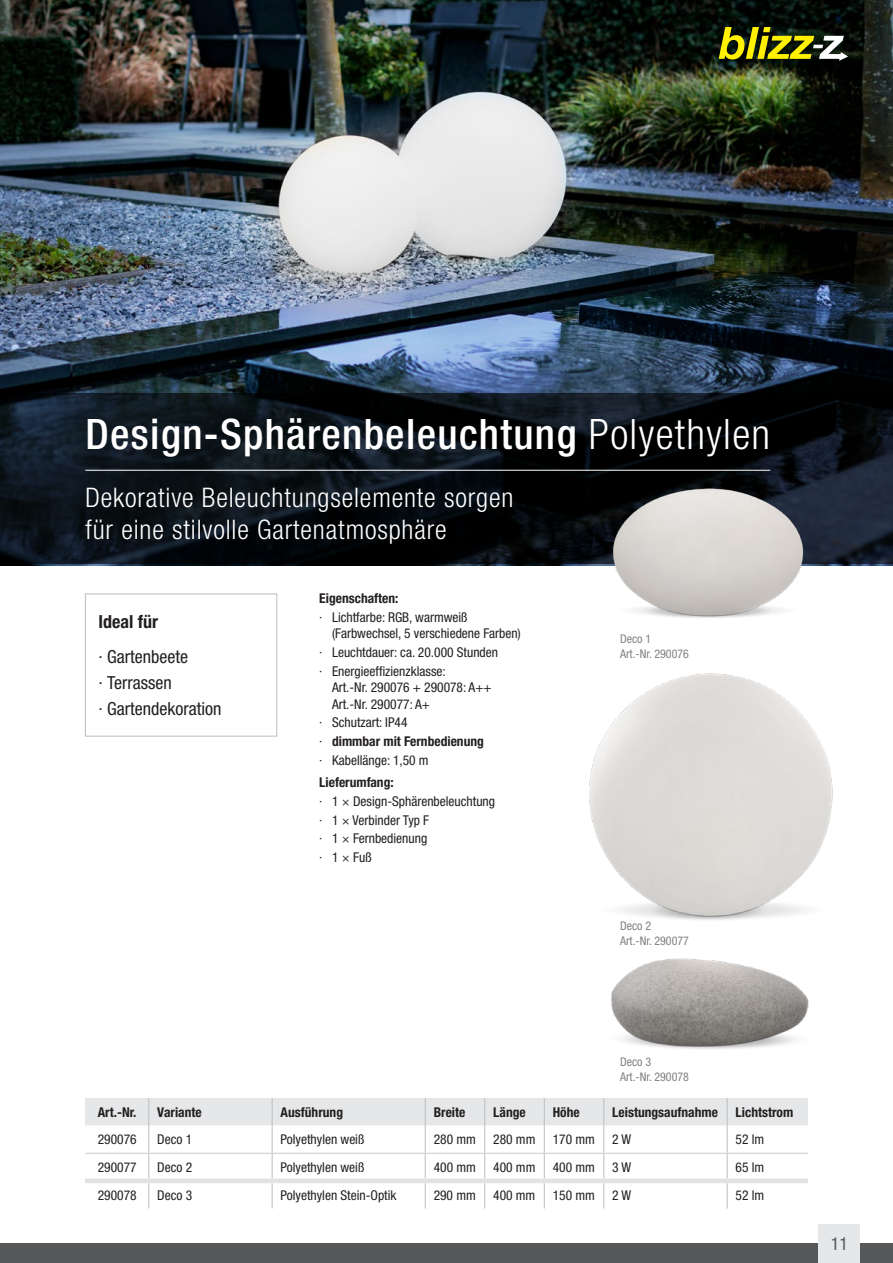
<style>
.page{position:relative;width:893px;height:1263px;background:#fff}
.page>*{position:absolute;margin:0;border:0;box-sizing:border-box;transform-origin:0 0}
.t1{font:500 condensed 42px "Helvetica Neue LT Pro";letter-spacing:.03em;color:#fff}
.t2{font:300 condensed 27px/32.4px "Helvetica Neue LT Pro";letter-spacing:.03em;color:#fff}
.t3{font:condensed 18px/25.8px "Helvetica Neue LT Pro";color:#231f20}
.t4{font:700 condensed 18px "Helvetica Neue LT Pro";color:#231f20}
.t5{font:condensed 18px "Helvetica Neue LT Pro";color:#57585a}
.t6{font:condensed 13.5px/18.6px "Helvetica Neue LT Pro";color:#231f20}
.t7{font:700 condensed 13.5px "Helvetica Neue LT Pro";color:#231f20}
.t8{font:condensed 12px/15px "Helvetica Neue LT Pro";color:#808285}
.s1{font-weight:300}
.s2{font-weight:700}
</style>
<div class="page">
<img style="left:0;top:0;width:893px;height:566px">
<svg style="left:0;top:394px;width:893px;height:170px"></svg>
<div style="left:0;top:1243px;width:893px;height:20px;background:#57585a"></div>
<div style="left:819px;top:1225px;width:41px;height:38px;background:#e6e7e9"></div>
<svg style="left:719px;top:27px;width:129px;height:34px"></svg>
<div style="left:85px;top:594px;width:192px;height:142px;border:1px solid #bcbdc0"></div>
<img style="left:611px;top:958px;width:198px;height:91px">
<hr style="left:85px;top:470px;width:685px;height:1px;background:#fff">
<img style="left:589px;top:673px;width:244px;height:247px">
<img style="left:607px;top:482px;width:205px;height:136px">
<svg style="left:85px;top:1098px;width:723px;height:110px"></svg>
<hr style="left:85px;top:1153px;width:64px;height:1px;background:#c9cacc">
<hr style="left:149px;top:1153px;width:123px;height:1px;background:#c9cacc">
<hr style="left:272px;top:1153px;width:153px;height:1px;background:#c9cacc">
<hr style="left:425px;top:1153px;width:60px;height:1px;background:#c9cacc">
<hr style="left:485px;top:1153px;width:59px;height:1px;background:#c9cacc">
<hr style="left:544px;top:1153px;width:60px;height:1px;background:#c9cacc">
<hr style="left:604px;top:1153px;width:123px;height:1px;background:#c9cacc">
<hr style="left:727px;top:1153px;width:81px;height:1px;background:#c9cacc">
<div style="left:85px;top:1178px;width:64px;height:5px;background:#e1e2e4"></div>
<div style="left:149px;top:1178px;width:123px;height:5px;background:#e1e2e4"></div>
<div style="left:272px;top:1178px;width:153px;height:5px;background:#e1e2e4"></div>
<div style="left:425px;top:1178px;width:60px;height:5px;background:#e1e2e4"></div>
<div style="left:485px;top:1178px;width:59px;height:5px;background:#e1e2e4"></div>
<div style="left:544px;top:1178px;width:60px;height:5px;background:#e1e2e4"></div>
<div style="left:604px;top:1178px;width:123px;height:5px;background:#e1e2e4"></div>
<div style="left:727px;top:1178px;width:81px;height:5px;background:#e1e2e4"></div>
<h1 class="t1" style="left:85px;top:409px;width:686px">Design-Sphärenbeleuchtung <span class="s1">Polyethylen</span></h1>
<h2 class="t2" style="left:85px;top:481px;width:429px">Dekorative Beleuchtungselemente sorgen für eine stilvolle Gartenatmosphäre</h2>
<h3 class="t4" style="left:99px;top:611px;width:61px">Ideal für</h3>
<h3 class="t3" style="left:99px;top:643px;width:124px">· Gartenbeete<br>· Terrassen<br>· Gartendekoration</h3>
<p class="t7" style="left:319px;top:590px;width:81px">Eigenschaften:</p>
<p class="t6" style="left:332px;top:609px;width:190px;line-height:16.5px;text-indent:-13px">· Lichtfarbe: RGB, warmweiß (Farbwechsel, 5 verschiedene Farben)</p>
<p class="t6" style="left:319px;top:643px;width:180px">· Leuchtdauer: ca. 20.000 Stunden · Energieeffizienzklasse:</p>
<p class="t6" style="left:332px;top:679px;width:161px;line-height:16.5px">Art.-Nr. 290076 + 290078: A++<br>Art.-Nr. 290077: A+</p>
<p class="t6" style="left:319px;top:713px;width:166px">· Schutzart: IP44<br>· <span class="s2">dimmbar mit Fernbedienung </span>· Kabellänge: 1,50 m</p>
<p class="t7" style="left:319px;top:774px;width:76px">Lieferumfang:</p>
<p class="t6" style="left:319px;top:792px;width:177px">· 1 × Design-Sphärenbeleuchtung · 1 × Verbinder Typ F<br>· 1 × Fernbedienung<br>· 1 × Fuß</p>
<p class="t8" style="left:620px;top:631px;width:70px">Deco 1<br>Art.-Nr. 290076</p>
<p class="t8" style="left:620px;top:918px;width:70px">Deco 2<br>Art.-Nr. 290077</p>
<p class="t8" style="left:620px;top:1054px;width:70px">Deco 3<br>Art.-Nr. 290078</p>
<p class="t7" style="left:98px;top:1104px;width:40px">Art.-Nr.</p>
<p class="t7" style="left:157px;top:1104px;width:46px">Variante</p>
<p class="t7" style="left:281px;top:1104px;width:64px">Ausführung</p>
<p class="t7" style="left:434px;top:1104px;width:33px">Breite</p>
<p class="t7" style="left:493px;top:1104px;width:34px">Länge</p>
<p class="t7" style="left:553px;top:1104px;width:28px">Höhe</p>
<p class="t7" style="left:612px;top:1104px;width:107px">Leistungsaufnahme</p>
<p class="t7" style="left:736px;top:1104px;width:59px">Lichtstrom</p>
<p class="t6" style="left:98px;top:1130px;width:40px">290076</p>
<p class="t6" style="left:157px;top:1130px;width:36px">Deco 1</p>
<p class="t6" style="left:281px;top:1130px;width:85px">Polyethylen weiß</p>
<p class="t6" style="left:434px;top:1130px;width:44px">280 mm</p>
<p class="t6" style="left:493px;top:1130px;width:44px">280 mm</p>
<p class="t6" style="left:553px;top:1130px;width:44px">170 mm</p>
<p class="t6" style="left:612px;top:1130px;width:20px">2 W</p>
<p class="t6" style="left:736px;top:1130px;width:30px">52 lm</p>
<p class="t6" style="left:98px;top:1158px;width:40px">290077</p>
<p class="t6" style="left:157px;top:1158px;width:36px">Deco 2</p>
<p class="t6" style="left:281px;top:1158px;width:85px">Polyethylen weiß</p>
<p class="t6" style="left:434px;top:1158px;width:44px">400 mm</p>
<p class="t6" style="left:493px;top:1158px;width:44px">400 mm</p>
<p class="t6" style="left:553px;top:1158px;width:44px">400 mm</p>
<p class="t6" style="left:612px;top:1158px;width:20px">3 W</p>
<p class="t6" style="left:736px;top:1158px;width:30px">65 lm</p>
<p class="t6" style="left:98px;top:1185px;width:40px">290078</p>
<p class="t6" style="left:157px;top:1185px;width:36px">Deco 3</p>
<p class="t6" style="left:281px;top:1185px;width:117px">Polyethylen Stein-Optik</p>
<p class="t6" style="left:434px;top:1185px;width:44px">290 mm</p>
<p class="t6" style="left:493px;top:1185px;width:44px">400 mm</p>
<p class="t6" style="left:553px;top:1185px;width:44px">150 mm</p>
<p class="t6" style="left:612px;top:1185px;width:20px">2 W</p>
<p class="t6" style="left:736px;top:1185px;width:30px">52 lm</p>
<h3 class="t5" style="left:831px;top:1233px;width:19px">11</h3>
</div>
